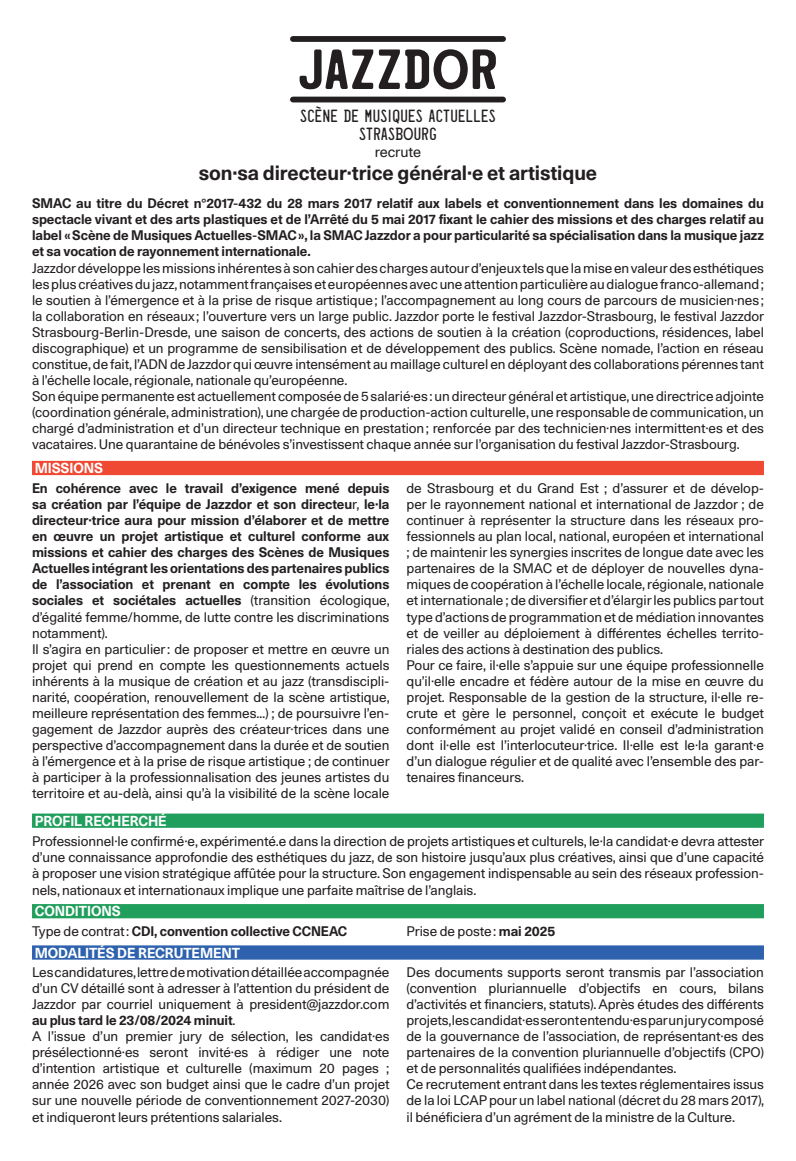
<style>
.page{position:relative;width:796px;height:1161px;background:#fff}
.page>*{position:absolute;margin:0;border:0;box-sizing:border-box;transform-origin:0 0}
.t1{font:700 56.25px "California";color:#231f20;scale:1.07 1}
.t2{font:700 19.95px "Unica 77 LL";letter-spacing:-.005em;color:#231f20}
.t3{font:17.7px/18.5px "California";letter-spacing:.015em;color:#231f20;text-align:center}
.t4{font:14.25px "Unica 77 LL";letter-spacing:-.005em;color:#231f20}
.t5{font:700 13.95px "Unica 77 LL";letter-spacing:-.005em;color:#fff}
.t6{font:13.35px/16px "Unica 77 LL";letter-spacing:-.005em;color:#231f20}
.t7{font:700 13.35px/16px "Unica 77 LL";letter-spacing:-.005em;color:#231f20;text-align:justify}
.s1{font-weight:700}
.s2{font-weight:400}
</style>
<div class="page">
<div style="left:32px;top:461px;width:731px;height:14px;background:#ef4934"></div>
<div style="left:293px;top:36px;width:210px;height:6px;background:#231f20"></div>
<div style="left:293px;top:97px;width:210px;height:5px;background:#231f20"></div>
<div style="left:32px;top:813px;width:731px;height:15px;background:#209e5c"></div>
<div style="left:32px;top:904px;width:731px;height:14px;background:#209e5c"></div>
<div style="left:32px;top:945px;width:731px;height:14px;background:#2e62ae"></div>
<h1 class="t1" style="left:297px;top:35px;width:189px">JAZZDOR</h1>
<h3 class="t3" style="left:300px;top:106px;width:197px">SCÈNE DE MUSIQUES ACTUELLES<br>STRASBOURG</h3>
<p class="t4" style="left:374px;top:143px;width:48px">recrute</p>
<h2 class="t2" style="left:199px;top:159px;width:400px">son·sa directeur·trice général·e et artistique</h2>
<p class="t7" style="left:32px;top:195px;width:733px">SMAC au titre du Décret n°2017-432 du 28 mars 2017 relatif aux labels et conventionnement dans les domaines du spectacle vivant et des arts plastiques et de l’Arrêté du 5 mai 2017 fixant le cahier des missions et des charges relatif au label « Scène de Musiques Actuelles-SMAC », la SMAC Jazzdor a pour particularité sa spécialisation dans la musique jazz et sa vocation de rayonnement internationale.</p>
<p class="t6" style="left:32px;top:259px;width:733px">Jazzdor développe les missions inhérentes à son cahier des charges autour d’enjeux tels que la mise en valeur des esthétiques les plus créatives du jazz, notamment françaises et européennes avec une attention particulière au dialogue franco-allemand ; le soutien à l’émergence et à la prise de risque artistique ; l’accompagnement au long cours de parcours de musicien·nes ; la collaboration en réseaux ; l’ouverture vers un large public. Jazzdor porte le festival Jazzdor-Strasbourg, le festival Jazzdor Strasbourg-Berlin-Dresde, une saison de concerts, des actions de soutien à la création (coproductions, résidences, label discographique) et un programme de sensibilisation et de développement des publics. Scène nomade, l’action en réseau constitue, de fait, l’ADN de Jazzdor qui œuvre intensément au maillage culturel en déployant des collaborations pérennes tant à l’échelle locale, régionale, nationale qu’européenne.<br>Son équipe permanente est actuellement composée de 5 salarié·es : un directeur général et artistique, une directrice adjointe (coordination générale, administration), une chargée de production-action culturelle, une responsable de communication, un chargé d’administration et d’un directeur technique en prestation ; renforcée par des technicien·nes intermittent·es et des vacataires. Une quarantaine de bénévoles s’investissent chaque année sur l’organisation du festival Jazzdor-Strasbourg.</p>
<p class="t5" style="left:35px;top:458px;width:70px">MISSIONS</p>
<p class="t6" style="left:32px;top:480px;width:359px"><span class="s1">En cohérence avec le travail d’exigence mené depuis sa création par l’équipe de Jazzdor et son directeu</span>r, <span class="s1">le·la directeur·trice aura pour mission d’élaborer et de mettre en œuvre un projet artistique et culturel conforme aux missions et cahier des charges des Scènes de Musiques Actuelles intégrant les orientations des partenaires publics de l’association et prenant en compte les évolutions sociales et sociétales actuelles</span> (transition écologique, d’égalité femme/homme, de lutte contre les discriminations notamment).<br>Il s’agira en particulier : de proposer et mettre en œuvre un projet qui prend en compte les questionnements actuels inhérents à la musique de création et au jazz (transdiscipli&shy;narité, coopération, renouvellement de la scène artistique, meilleure représentation des femmes…) ; de poursuivre l’en&shy;gagement de Jazzdor auprès des créateur·trices dans une perspective d’accompagnement dans la durée et de soutien à l’émergence et à la prise de risque artistique ; de continuer à participer à la professionnalisation des jeunes artistes du territoire et au-delà, ainsi qu’à la visibilité de la scène locale</p>
<p class="t6" style="left:406px;top:480px;width:359px">de Strasbourg et du Grand Est ; d’assurer et de dévelop&shy;per le rayonnement national et international de Jazzdor ; de continuer à représenter la structure dans les réseaux pro&shy;fessionnels au plan local, national, européen et international ; de maintenir les synergies inscrites de longue date avec les partenaires de la SMAC et de déployer de nouvelles dyna&shy;miques de coopération à l’échelle locale, régionale, nationale et internationale ; de diversifier et d’élargir les publics par tout type d’actions de programmation et de médiation innovantes et de veiller au déploiement à différentes échelles territo&shy;riales des actions à destination des publics.<br>Pour ce faire, il·elle s’appuie sur une équipe professionnelle qu’il·elle encadre et fédère autour de la mise en œuvre du projet. Responsable de la gestion de la structure, il·elle re&shy;crute et gère le personnel, conçoit et exécute le budget conformément au projet validé en conseil d’administration dont il·elle est l’interlocuteur·trice. Il·elle est le·la garant·e d’un dialogue régulier et de qualité avec l’ensemble des par&shy;tenaires financeurs.</p>
<p class="t5" style="left:35px;top:811px;width:133px">PROFIL RECHERCHÉ</p>
<p class="t6" style="left:32px;top:833px;width:733px;text-align:justify">Professionnel·le confirmé·e, expérimenté.e dans la direction de projets artistiques et culturels, le·la candidat·e devra attester d’une connaissance approfondie des esthétiques du jazz, de son histoire jusqu’aux plus créatives, ainsi que d’une capacité à proposer une vision stratégique affûtée pour la structure. Son engagement indispensable au sein des réseaux profession&shy;nels, nationaux et internationaux implique une parfaite maîtrise de l’anglais.</p>
<p class="t5" style="left:35px;top:902px;width:87px">CONDITIONS</p>
<p class="t5" style="left:35px;top:943px;width:207px">MODALITÉS DE RECRUTEMENT</p>
<p class="t7" style="left:32px;top:923px;width:316px"><span class="s2">Type de contrat :</span> CDI, convention collective CCNEAC</p>
<p class="t6" style="left:406px;top:923px;width:150px">Prise de poste : <span class="s1">mai 2025</span></p>
<p class="t6" style="left:32px;top:964px;width:359px">Les candidatures, lettre de motivation détaillée accompagnée d’un CV détaillé sont à adresser à l’attention du président de Jazzdor par courriel uniquement à president@jazzdor.com <span class="s1">au plus tard le 23/08/2024 minuit</span>.<br>A l’issue d’un premier jury de sélection, les candidat·es présélectionné·es seront invité·es à rédiger une note d’intention artistique et culturelle (maximum 20 pages ; année 2026 avec son budget ainsi que le cadre d’un projet sur une nouvelle période de conventionnement 2027-2030) et indiqueront leurs prétentions salariales.</p>
<p class="t6" style="left:406px;top:964px;width:359px">Des documents supports seront transmis par l’association (convention pluriannuelle d’objectifs en cours, bilans d’activités et financiers, statuts). Après études des différents projets, les candidat·es seront entendu·es par un jury composé de la gouvernance de l’association, de représentant·es des partenaires de la convention pluriannuelle d’objectifs (CPO) et de personnalités qualifiées indépendantes.<br>Ce recrutement entrant dans les textes réglementaires issus de la loi LCAP pour un label national (décret du 28 mars 2017), il bénéficiera d’un agrément de la ministre de la Culture.</p>
</div>
